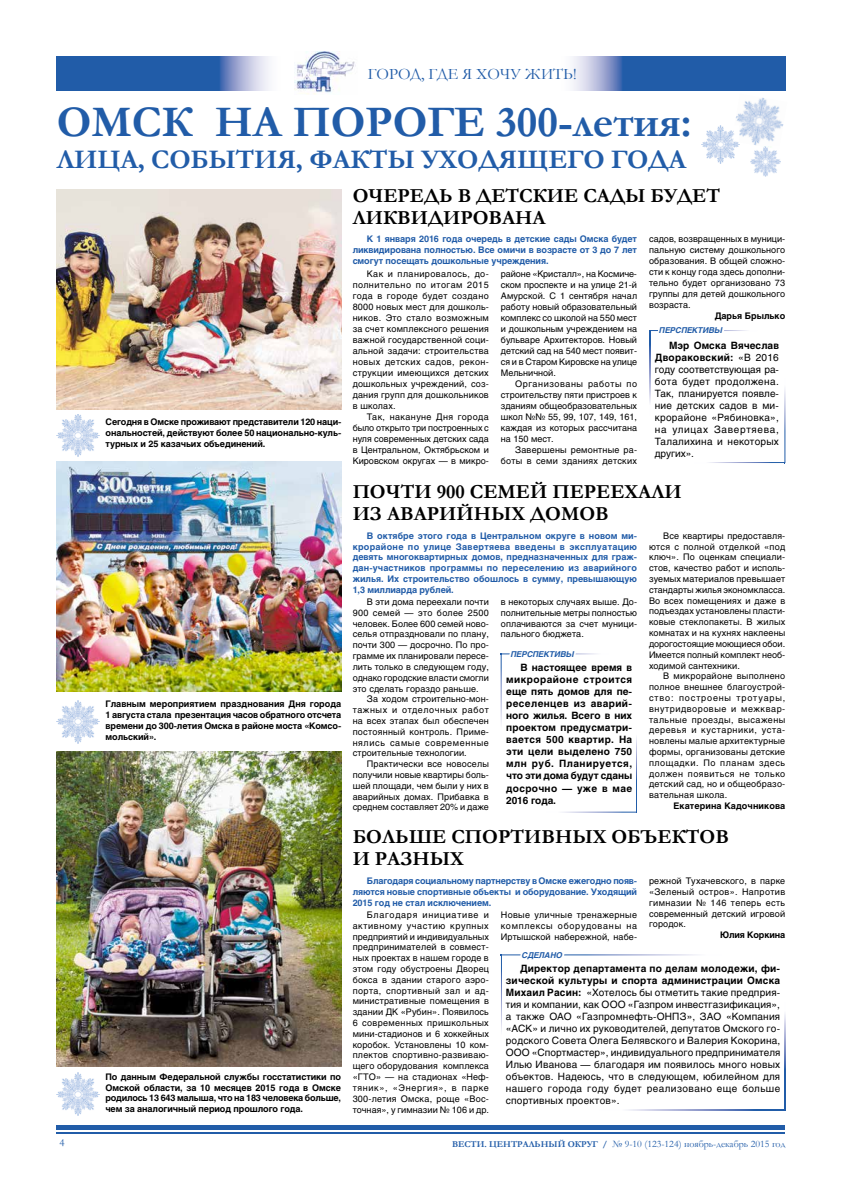
<style>
.page{position:relative;width:842px;height:1191px;background:#fff}
.page>*{position:absolute;margin:0;border:0;box-sizing:border-box;transform-origin:0 0}
.t1{font:700 44px "Garamond";color:#215ca8}
.t2{font:700 27px "Garamond";letter-spacing:-.01em;color:#215ca8}
.t3{font:700 20px/22px "Garamond";color:#000}
.t4{font:16px "Garamond";color:#215ca8}
.t5{font:11px "Garamond";color:#215ca8}
.t6{font:10px/12px "Helios";letter-spacing:.025em;color:#000;text-align:justify}
.t7{font:700 10px/12px "Helios";color:#000;text-align:justify}
.t8{font:10px "Garamond";color:#215ca8}
.t9{font:9px/10.8px "Helios";letter-spacing:.01em;color:#000;text-align:justify}
.t10{font:700 9px/10.8px "Helios";letter-spacing:-.01em;color:#215ca8;text-align:justify}
.t11{font:700 9px/10.8px "Helios";letter-spacing:-.01em;color:#000;text-align:justify}
.t12{font:9px/11px "Helios";letter-spacing:.03em;color:#000;text-align:right}
.t13{font:700 9px "Helios";letter-spacing:.01em;color:#000}
.t14{font:italic 700 8px "Helios";letter-spacing:-.01em;color:#215ca8}
.s1{font-weight:700}
.s2{font-weight:700;font-size:9px}
</style>
<div class="page">
<hr style="left:57px;top:1125px;width:728px;height:4px;background:#215ca8">
<hr style="left:57px;top:1132px;width:728px;height:2px;background:#215ca8">
<img style="left:57px;top:57px;width:212px;height:34px">
<img style="left:573px;top:57px;width:212px;height:34px">
<img style="left:294px;top:51px;width:62px;height:44px">
<img style="left:57px;top:190px;width:284px;height:220px">
<img style="left:56px;top:752px;width:285px;height:314px">
<img style="left:57px;top:461px;width:284px;height:230px">
<svg style="left:501px;top:653px;width:136px;height:159px"></svg>
<svg style="left:629px;top:1109px;width:155px;height:1px"></svg>
<svg style="left:784px;top:1014px;width:1px;height:96px"></svg>
<svg style="left:501px;top:954px;width:196px;height:78px"></svg>
<svg style="left:649px;top:343px;width:1px;height:60px"></svg>
<svg style="left:709px;top:389px;width:76px;height:74px"></svg>
<svg style="left:649px;top:330px;width:98px;height:13px"></svg>
<img style="left:57px;top:414px;width:43px;height:43px">
<img style="left:736px;top:97px;width:48px;height:28px">
<img style="left:736px;top:117px;width:47px;height:28px">
<img style="left:701px;top:125px;width:38px;height:38px">
<img style="left:732px;top:125px;width:7px;height:17px">
<img style="left:750px;top:149px;width:31px;height:28px">
<img style="left:763px;top:146px;width:5px;height:3px">
<img style="left:57px;top:700px;width:43px;height:43px">
<img style="left:56px;top:1073px;width:43px;height:42px">
<h3 class="t4" style="left:368px;top:63px;width:210px">ГОРОД, ГДЕ Я ХОЧУ ЖИТЬ!</h3>
<h1 class="t1" style="left:57px;top:92px;width:637px">ОМСК НА ПОРОГЕ 300-летия:</h1>
<h2 class="t2" style="left:57px;top:141px;width:631px">ЛИЦА, СОБЫТИЯ, ФАКТЫ УХОДЯЩЕГО ГОДА</h2>
<p class="t11" style="left:106px;top:416px;width:237px">Сегодня в Омске проживают представители 120 наци&shy;ональностей, действуют более 50 национально-куль&shy;турных и 25 казачьих объединений.</p>
<p class="t11" style="left:106px;top:699px;width:237px">Главным мероприятием празднования Дня города 1 августа стала презентация часов обратного отсчета времени до 300-летия Омска в районе моста «Комсо&shy;мольский».</p>
<p class="t11" style="left:105px;top:1071px;width:237px">По данным Федеральной службы госстатистики по Омской области, за 10 месяцев 2015 года в Омске родилось 13 643 малыша, что на 183 человека больше, чем за аналогичный период прошлого года.</p>
<h3 class="t3" style="left:353px;top:184px;width:369px">ОЧЕРЕДЬ В ДЕТСКИЕ САДЫ БУДЕТ<br>ЛИКВИДИРОВАНА</h3>
<p class="t10" style="left:353px;top:234px;width:286px;text-indent:14px">К 1 января 2016 года очередь в детские сады Омска будет ликвидирована полностью. Все омичи в возрасте от 3 до 7 лет смогут посещать дошкольные учреждения.</p>
<p class="t9" style="left:353px;top:268px;width:138px;text-indent:14px">Как и планировалось, до&shy;полнительно по итогам 2015 года в городе будет создано 8000 новых мест для дошколь&shy;ников. Это стало возможным за счет комплексного решения важной государственной соци&shy;альной задачи: строительства новых детских садов, рекон&shy;струкции имеющихся детских дошкольных учреждений, соз&shy;дания групп для дошкольников в школах.</p>
<p class="t9" style="left:353px;top:411px;width:138px;text-indent:14px">Так, накануне Дня города было открыто три построенных с нуля современных детских сада в Центральном, Октябрьском и Кировском округах — в микро-</p>
<p class="t9" style="left:501px;top:268px;width:138px">районе «Кристалл», на Космиче&shy;ском проспекте и на улице 21-й Амурской. С 1 сентября начал работу новый образовательный комплекс со школой на 550 мест и дошкольным учреждением на бульваре Архитекторов. Новый детский сад на 540 мест появит&shy;ся и в Старом Кировске на улице Мельничной.</p>
<p class="t9" style="left:501px;top:378px;width:138px;text-indent:14px">Организованы работы по строительству пяти пристроев к зданиям общеобразовательных школ №№ 55, 99, 107, 149, 161, каждая из которых рассчитана на 150 мест.</p>
<p class="t12" style="left:501px;top:444px;width:138px">Завершены ремонтные ра&shy;боты в семи зданиях детских</p>
<p class="t9" style="left:649px;top:233px;width:138px">садов, возвращенных в муници&shy;пальную систему дошкольного образования. В общей сложно&shy;сти к концу года здесь дополни&shy;тельно будет организовано 73 группы для детей дошкольного возраста.</p>
<p class="t11" style="left:715px;top:311px;width:72px">Дарья Брылько</p>
<p class="t14" style="left:659px;top:326px;width:65px">ПЕРСПЕКТИВЫ</p>
<p class="t6" style="left:655px;top:339px;width:126px;text-indent:14px"><span class="s1">Мэр Омска Вячеслав Двораковский:</span> «В 2016 году соответствующая ра&shy;бота будет продолжена.<br>Так, планируется появле&shy;ние детских садов в ми&shy;крорайоне «Рябиновка», на улицах Завертяева, Талалихина и некоторых других».</p>
<h3 class="t3" style="left:353px;top:481px;width:331px">ПОЧТИ 900 СЕМЕЙ ПЕРЕЕХАЛИ<br>ИЗ АВАРИЙНЫХ ДОМОВ</h3>
<p class="t10" style="left:353px;top:530px;width:286px;text-indent:14px">В октябре этого года в Центральном округе в новом ми&shy;крорайоне по улице Завертяева введены в эксплуатацию девять многоквартирных домов, предназначенных для граж&shy;дан-участников программы по переселению из аварийного жилья. Их строительство обошлось в сумму, превышающую 1,3 миллиарда рублей.</p>
<p class="t9" style="left:353px;top:596px;width:138px;text-indent:14px">В эти дома переехали почти 900 семей — это более 2500 человек. Более 600 семей ново&shy;селья отпраздновали по плану, почти 300 — досрочно. По про&shy;грамме их планировали пересе&shy;лить только в следующем году, однако городские власти смогли это сделать гораздо раньше.</p>
<p class="t9" style="left:353px;top:693px;width:138px;text-indent:14px">За ходом строительно-мон&shy;тажных и отделочных работ на всех этапах был обеспечен постоянный контроль. Приме&shy;нялись самые современные строительные технологии.</p>
<p class="t9" style="left:353px;top:758px;width:138px;text-indent:14px">Практически все новоселы получили новые квартиры боль&shy;шей площади, чем были у них в аварийных домах. Прибавка в среднем составляет 20% и даже</p>
<p class="t9" style="left:501px;top:596px;width:138px">в некоторых случаях выше. До&shy;полнительные метры полностью оплачиваются за счет муници&shy;пального бюджета.</p>
<p class="t14" style="left:511px;top:649px;width:65px">ПЕРСПЕКТИВЫ</p>
<p class="t7" style="left:506px;top:662px;width:128px;text-indent:14px">В настоящее время в микрорайоне строится еще пять домов для пе&shy;реселенцев из аварий&shy;ного жилья. Всего в них проектом предусматри&shy;вается 500 квартир. На эти цели выделено 750 млн руб. Планируется, что эти дома будут сданы досрочно — уже в мае 2016 года.</p>
<p class="t9" style="left:649px;top:530px;width:138px;text-indent:14px">Все квартиры предоставля&shy;ются с полной отделкой «под ключ». По оценкам специали&shy;стов, качество работ и исполь&shy;зуемых материалов превышает стандарты жилья экономкласса.<br>Во всех помещениях и даже в подъездах установлены пласти&shy;ковые стеклопакеты. В жилых комнатах и на кухнях наклеены дорогостоящие моющиеся обои.<br>Имеется полный комплект необ&shy;ходимой сантехники.</p>
<p class="t9" style="left:649px;top:670px;width:138px;text-indent:14px">В микрорайоне выполнено полное внешнее благоустрой&shy;ство: построены тротуары, внутридворовые и межквар&shy;тальные проезды, высажены деревья и кустарники, уста&shy;новлены малые архитектурные формы, организованы детские площадки. По планам здесь должен появиться не только детский сад, но и общеобразо&shy;вательная школа.</p>
<p class="t13" style="left:673px;top:800px;width:113px">Екатерина Кадочникова</p>
<h3 class="t3" style="left:353px;top:825px;width:378px">БОЛЬШЕ СПОРТИВНЫХ ОБЪЕКТОВ<br>И РАЗНЫХ</h3>
<p class="t10" style="left:353px;top:875px;width:286px;text-indent:14px">Благодаря социальному партнерству в Омске ежегодно появ&shy;ляются новые спортивные объекты и оборудование. Уходящий 2015 год не стал исключением.</p>
<p class="t9" style="left:353px;top:909px;width:138px;text-indent:14px">Благодаря инициативе и активному участию крупных предприятий и индивидуальных предпринимателей в совмест&shy;ных проектах в нашем городе в этом году обустроены Дворец бокса в здании старого аэро&shy;порта, спортивный зал и ад&shy;министративные помещения в здании ДК «Рубин». Появилось 6 современных пришкольных мини-стадионов и 6 хоккейных коробок. Установлены 10 ком&shy;плектов спортивно-развиваю&shy;щего оборудования комплекса «ГТО» — на стадионах «Неф&shy;тяник», «Энергия», в парке 300-летия Омска, роще «Вос&shy;точная», у гимназии № 106 и др.</p>
<p class="t9" style="left:501px;top:909px;width:138px">Новые уличные тренажерные комплексы оборудованы на Иртышской набережной, набе-</p>
<p class="t9" style="left:649px;top:875px;width:138px">режной Тухачевского, в парке «Зеленый остров». Напротив гимназии № 146 теперь есть современный детский игровой городок.</p>
<p class="t11" style="left:720px;top:929px;width:67px">Юлия Коркина</p>
<p class="t14" style="left:522px;top:950px;width:42px">СДЕЛАНО</p>
<p class="t6" style="left:506px;top:962px;width:276px;text-indent:14px"><span class="s1">Директор департамента по делам молодежи, фи&shy;зической культуры и спорта администрации Омска Михаил Расин:</span> «Хотелось бы отметить такие предприя&shy;тия и компании, как ООО «Газпром инвестгазификация», а также ОАО «Газпромнефть-ОНПЗ», ЗАО «Компания «АСК» и лично их руководителей, депутатов Омского го&shy;родского Совета Олега Белявского и Валерия Кокорина, ООО «Спортмастер», индивидуального предпринимателя Илью Иванова — благодаря им появилось много новых объектов. Надеюсь, что в следующем, юбилейном для нашего города году будет реализовано еще больше спортивных проектов».</p>
<p class="t5" style="left:60px;top:1135px;width:7px">4</p>
<p class="t8" style="left:452px;top:1137px;width:335px"><span class="s2">ВЕСТИ. ЦЕНТРАЛЬНЫЙ ОКРУГ /</span> № 9-10 (123-124) ноябрь-декабрь 2015 год</p>
</div>
